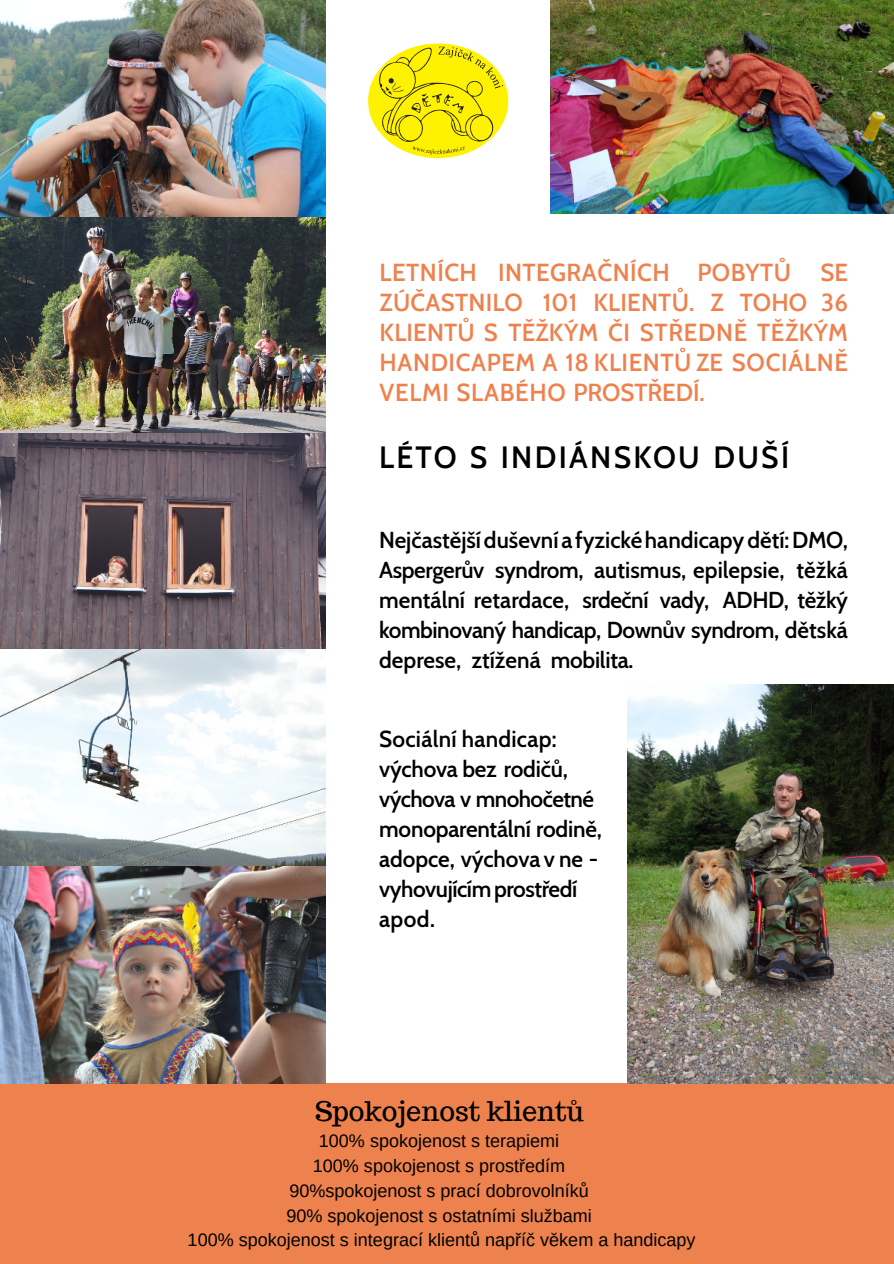
<style>
.page{position:relative;width:894px;height:1264px;background:#fff}
.page>*{position:absolute;margin:0;border:0;box-sizing:border-box;transform-origin:0 0}
.t1{font:600 30px "Cabin";letter-spacing:.075em;color:#000}
.t2{font:27px "Trocchi";color:#000}
.t3{font:600 24px/30px "Cabin";letter-spacing:.025em;color:#ee824e;text-align:justify}
.t4{font:600 22.5px/30px "Cabin";letter-spacing:-.01em;color:#000;text-align:justify}
.t5{font:18px/24.9px "Arimo";color:#000;text-align:center}
</style>
<div class="page">
<div style="left:0;top:1083px;width:893px;height:180px;background:#ee824e"></div>
<img style="left:0;top:0;width:326px;height:1083px">
<img style="left:627px;top:684px;width:265px;height:399px">
<img style="left:550px;top:0;width:343px;height:214px">
<div style="left:368px;top:43px;width:140px;height:115px;background:#fff200;border-radius:50%"></div>
<svg style="left:378px;top:46px;width:125px;height:109px"></svg>
<p class="t3" style="left:379px;top:257px;width:470px">LETNÍCH INTEGRAČNÍCH POBYTŮ SE ZÚČASTNILO 101 KLIENTŮ. Z TOHO 36<br>KLIENTŮ S TĚŽKÝM ČI STŘEDNĚ TĚŽKÝM HANDICAPEM A 18 KLIENTŮ ZE SOCIÁLNĚ VELMI SLABÉHO PROSTŘEDÍ.</p>
<h1 class="t1" style="left:379px;top:439px;width:411px">LÉTO S INDIÁNSKOU DUŠÍ</h1>
<p class="t4" style="left:379px;top:525px;width:470px">Nejčastější duševní a fyzickéhandicapy dětí:DMO, Aspergerův syndrom, autismus, epilepsie, těžká mentální retardace, srdeční vady, ADHD, těžký kombinovaný handicap, Downův syndrom, dětská deprese, ztížená mobilita.</p>
<p class="t4" style="left:379px;top:724px;width:224px;text-align:left">Sociální handicap: výchova bez rodičů, výchova v mnohočetné monoparentální rodině, adopce, výchova v ne - vyhovujícímprostředí apod.</p>
<p class="t2" style="left:315px;top:1093px;width:270px">Spokojenost klientů</p>
<p class="t5" style="left:187px;top:1129px;width:509px">100% spokojenost s terapiemi<br>100% spokojenost s prostředím<br>90%spokojenost s prací dobrovolníků<br>90% spokojenost s ostatními službami<br>100% spokojenost s integrací klientů napříč věkem a handicapy</p>
</div>
